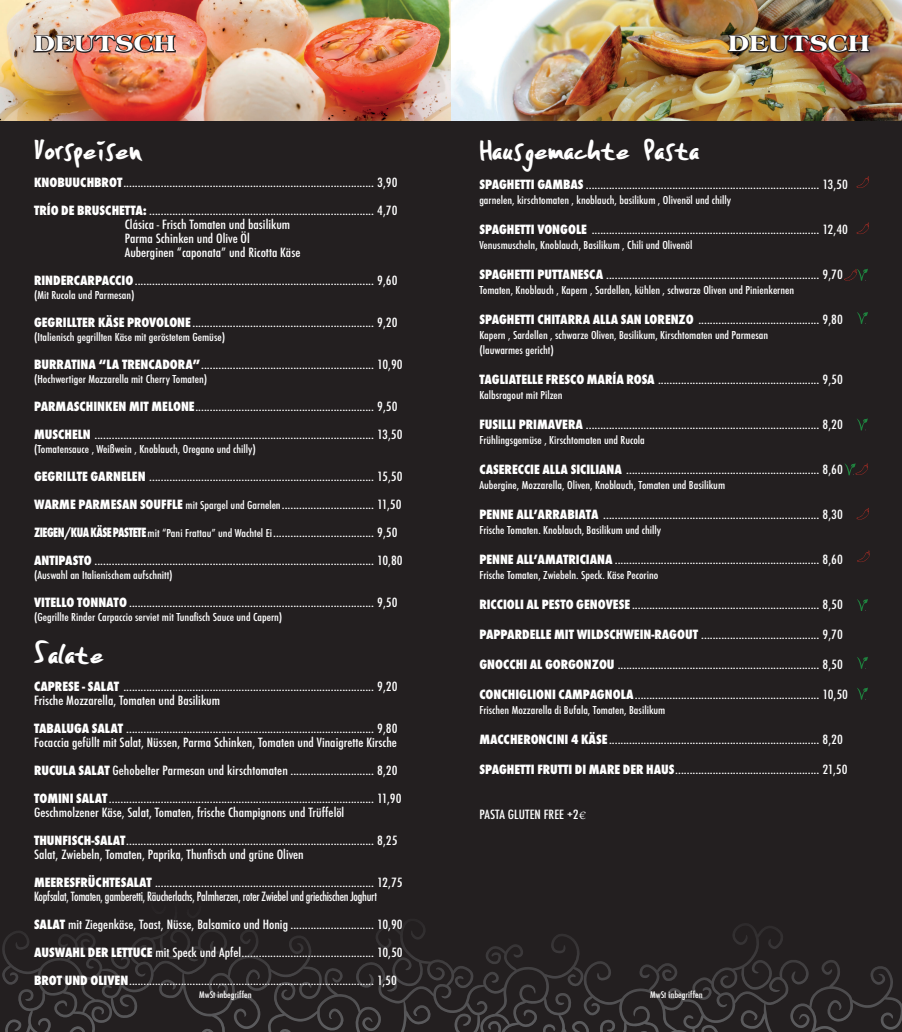
<style>
.page{position:relative;width:902px;height:1032px;background:#fff}
.page>*{position:absolute;margin:0;border:0;box-sizing:border-box;transform-origin:0 0}
.t1{font:800 24px "Fleche";color:#fff;scale:1.1 1}
.t2{font:800 24px "Americana Std";color:#fff;scale:1.1 1}
.t3{font:500 condensed 14px/28px "Futura T";color:#fff;scale:1.1 1}
.t4{font:500 condensed 14px/28px "Futura T";letter-spacing:-.02em;color:#fff;scale:.95 1}
.t5{font:500 condensed 12px/15px "Futura T";color:#fff;scale:1.1 1}
.t6{font:500 condensed 10px "Futura T";color:#fff;scale:1.1 1}
.s1{font-weight:800}
.s2{font-size:12px}
.s3{font-family:"Gabriola";font-weight:400;font-stretch:normal}
</style>
<div class="page">
<div style="left:0;top:0;width:901px;height:1032px;background:#231f20"></div>
<svg style="left:857px;top:312px;width:10px;height:12px"></svg>
<svg style="left:857px;top:599px;width:10px;height:12px"></svg>
<svg style="left:857px;top:418px;width:10px;height:13px"></svg>
<svg style="left:857px;top:657px;width:10px;height:12px"></svg>
<svg style="left:857px;top:688px;width:10px;height:12px"></svg>
<svg style="left:856px;top:177px;width:12px;height:11px"></svg>
<svg style="left:856px;top:223px;width:12px;height:11px"></svg>
<svg style="left:844px;top:269px;width:23px;height:12px"></svg>
<svg style="left:844px;top:463px;width:23px;height:12px"></svg>
<svg style="left:856px;top:508px;width:12px;height:11px"></svg>
<svg style="left:857px;top:550px;width:12px;height:12px"></svg>
<img style="left:0;top:0;width:901px;height:120px">
<img style="left:32px;top:34px;width:145px;height:20px">
<img style="left:726px;top:34px;width:145px;height:20px">
<svg style="left:2px;top:922px;width:266px;height:110px"></svg>
<svg style="left:268px;top:922px;width:633px;height:110px"></svg>
<h1 class="t2" style="left:34px;top:29px;width:130px">DEUTSCH</h1>
<h1 class="t2" style="left:728px;top:29px;width:130px">DEUTSCH</h1>
<h1 class="t1" style="left:34px;top:137px;width:99px">Vorspeisen</h1>
<p class="t3" style="left:34px;top:168px;width:332px"><span class="s1">KNOBUUCHBROT</span>....................................................................................... 3,90<br><span class="s1">TRÍO DE BRUSCHETTA:</span> .............................................................................. 4,70</p>
<p class="t3" style="left:125px;top:217px;width:161px;line-height:14px">Clásica - Frisch Tomaten und basilikum<br>Parma Schinken und Olive Öl<br>Auberginen “caponata” und Ricotta Käse</p>
<p class="t3" style="left:34px;top:266px;width:332px"><span class="s1">RINDERCARPACCIO</span>................................................................................... 9,60</p>
<p class="t5" style="left:34px;top:287px;width:93px">(Mit Rucola und Parmesan)</p>
<p class="t3" style="left:34px;top:308px;width:332px"><span class="s1">GEGRILLTER KÄSE PROVOLONE</span> ............................................................... 9,20</p>
<p class="t5" style="left:34px;top:329px;width:175px">(Italienisch gegrillten Käse mit geröstetem Gemüse)</p>
<p class="t3" style="left:34px;top:350px;width:337px"><span class="s1">BURRATINA “LA TRENCADORA”</span>............................................................ 10,90</p>
<p class="t5" style="left:34px;top:371px;width:159px">(Hochwertiger Mozzarella mit Cherry Tomaten)</p>
<p class="t3" style="left:34px;top:392px;width:336px"><span class="s1">PARMASCHINKEN MIT MELONE</span>.............................................................. 9,50<br><span class="s1">MUSCHELN</span> ................................................................................................. 13,50</p>
<p class="t5" style="left:34px;top:441px;width:203px">(Tomatensauce , Weißwein , Knoblauch, Oregano und chilly)</p>
<p class="t3" style="left:34px;top:462px;width:337px"><span class="s1">GEGRILLTE GARNELEN</span> .............................................................................. 15,50<br><span class="s1">WARME PARMESAN SOUFFLE</span> <span class="s2">mit Spargel und Garnelen</span>................................ 11,50<br><span class="s1">ZIEGEN/KUA KÄSE PASTETE</span> <span class="s2">mit “Pani Frattau” und Wachtel Ei</span>................................... 9,50<br><span class="s1">ANTIPASTO</span> ................................................................................................. 10,80</p>
<p class="t5" style="left:34px;top:567px;width:128px">(Auswahl an Italienischem aufschnitt)</p>
<p class="t3" style="left:34px;top:588px;width:332px"><span class="s1">VITELLO TONNATO</span> ..................................................................................... 9,50</p>
<p class="t5" style="left:34px;top:609px;width:227px">(Gegrillte Rinder Carpaccio serviet mit Tunafisch Sauce und Capern)</p>
<h1 class="t1" style="left:34px;top:641px;width:65px">Salate</h1>
<p class="t3" style="left:34px;top:679px;width:332px;line-height:14px"><span class="s1">CAPRESE - SALAT</span> ....................................................................................... 9,20<br>Frische Mozzarella, Tomaten und Basilikum</p>
<p class="t3" style="left:34px;top:721px;width:332px;line-height:14px"><span class="s1">TABALUGA SALAT</span> ...................................................................................... 9,80<br>Focaccia gefüllt mit Salat, Nüssen, Parma Schinken, Tomaten und Vinaigrette Kirsche</p>
<p class="t3" style="left:34px;top:756px;width:335px"><span class="s1">RUCULA SALAT</span> Gehobelter Parmesan und kirschtomaten ............................. 8,20<br><span class="s1">TOMINI SALAT</span>............................................................................................ 11,90</p>
<p class="t3" style="left:34px;top:798px;width:332px">Geschmolzener Käse, Salat, Tomaten, frische Champignons und Trüffelöl<br><span class="s1">THUNFISCH-SALAT</span>...................................................................................... 8,25</p>
<p class="t3" style="left:34px;top:840px;width:336px">Salat, Zwiebeln, Tomaten, Paprika, Thunfisch und grüne Oliven<br><span class="s1">MEERESFRÜCHTESALAT</span> ............................................................................ 12,75</p>
<p class="t4" style="left:34px;top:882px;width:389px">Kopfsalat, Tomaten, gamberetti, Räucherlachs, Palmherzen, roter Zwiebel und griechischen Joghurt <span class="s1">SALAT</span> mit Ziegenkäse, Toast, Nüsse, Balsamico und Honig ............................. 10,90<br><span class="s1">AUSWAHL DER LETTUCE</span> mit Speck und Apfel.............................................. 10,50<br><span class="s1">BROT UND OLIVEN</span>..................................................................................... 1,50</p>
<h1 class="t1" style="left:479px;top:137px;width:201px">Hausgemachte Pasta</h1>
<p class="t3" style="left:479px;top:170px;width:336px"><span class="s1">SPAGHETTI GAMBAS</span> ................................................................................. 13,50</p>
<p class="t5" style="left:479px;top:192px;width:230px">garnelen, kirschtomaten , knoblauch, basilikum , Olivenöl und chilly</p>
<p class="t3" style="left:479px;top:215px;width:336px"><span class="s1">SPAGHETTI VONGOLE</span> ............................................................................... 12,40</p>
<p class="t5" style="left:479px;top:237px;width:195px">Venusmuscheln, Knoblauch, Basilikum , Chili und Olivenöl</p>
<p class="t3" style="left:479px;top:260px;width:332px"><span class="s1">SPAGHETTI PUTTANESCA</span> .......................................................................... 9,70</p>
<p class="t5" style="left:479px;top:282px;width:288px">Tomaten, Knoblauch , Kapern , Sardellen, kühlen , schwarze Oliven und Pinienkernen</p>
<p class="t3" style="left:479px;top:305px;width:332px"><span class="s1">SPAGHETTI CHITARRA ALLA SAN LORENZO</span> .......................................... 9,80</p>
<p class="t5" style="left:479px;top:327px;width:264px">Kapern , Sardellen , schwarze Oliven, Basilikum, Kirschtomaten und Parmesan (lauwarmes gericht)</p>
<p class="t3" style="left:479px;top:365px;width:332px"><span class="s1">TAGLIATELLE FRESCO MARÍA ROSA</span> ........................................................ 9,50</p>
<p class="t5" style="left:479px;top:387px;width:77px">Kalbsragout mit Pilzen</p>
<p class="t3" style="left:479px;top:410px;width:332px"><span class="s1">FUSILLI PRIMAVERA</span> ................................................................................. 8,20</p>
<p class="t5" style="left:479px;top:432px;width:152px">Frühlingsgemüse , Kirschtomaten und Rucola</p>
<p class="t3" style="left:479px;top:455px;width:332px"><span class="s1">CASERECCIE ALLA SICILIANA</span> ................................................................... 8,60</p>
<p class="t5" style="left:479px;top:477px;width:225px">Aubergine, Mozzarella, Oliven, Knoblauch, Tomaten und Basilikum</p>
<p class="t3" style="left:479px;top:500px;width:332px"><span class="s1">PENNE ALL’ARRABIATA</span> ........................................................................... 8,30</p>
<p class="t5" style="left:479px;top:522px;width:167px">Frische Tomaten. Knoblauch, Basilikum und chilly</p>
<p class="t3" style="left:479px;top:545px;width:332px"><span class="s1">PENNE ALL’AMATRICIANA</span> ....................................................................... 8,60</p>
<p class="t5" style="left:479px;top:567px;width:164px">Frische Tomaten, Zwiebeln. Speck. Käse Pecorino</p>
<p class="t3" style="left:479px;top:589px;width:337px;line-height:30px"><span class="s1">RICCIOLI AL PESTO GENOVESE</span> ................................................................. 8,50<br><span class="s1">PAPPARDELLE MIT WILDSCHWEIN-RAGOUT</span> ......................................... 9,70<br><span class="s1">GNOCCHI AL GORGONZOU</span> ...................................................................... 8,50<br><span class="s1">CONCHIGLIONI CAMPAGNOLA</span>................................................................ 10,50</p>
<p class="t5" style="left:479px;top:702px;width:171px">Frischen Mozzarella di Bufala, Tomaten, Basilikum</p>
<p class="t3" style="left:479px;top:724px;width:336px;line-height:30px"><span class="s1">MACCHERONCINI 4 KÄSE</span>......................................................................... 8,20<br><span class="s1">SPAGHETTI FRUTTI DI MARE DER HAUS</span>.................................................. 21,50</p>
<p class="t3" style="left:479px;top:800px;width:98px">PASTA GLUTEN FREE +2<span class="s3">€</span></p>
<p class="t6" style="left:199px;top:989px;width:49px">MwSt inbegriffen</p>
<p class="t6" style="left:650px;top:989px;width:49px">MwSt inbegriffen</p>
</div>
